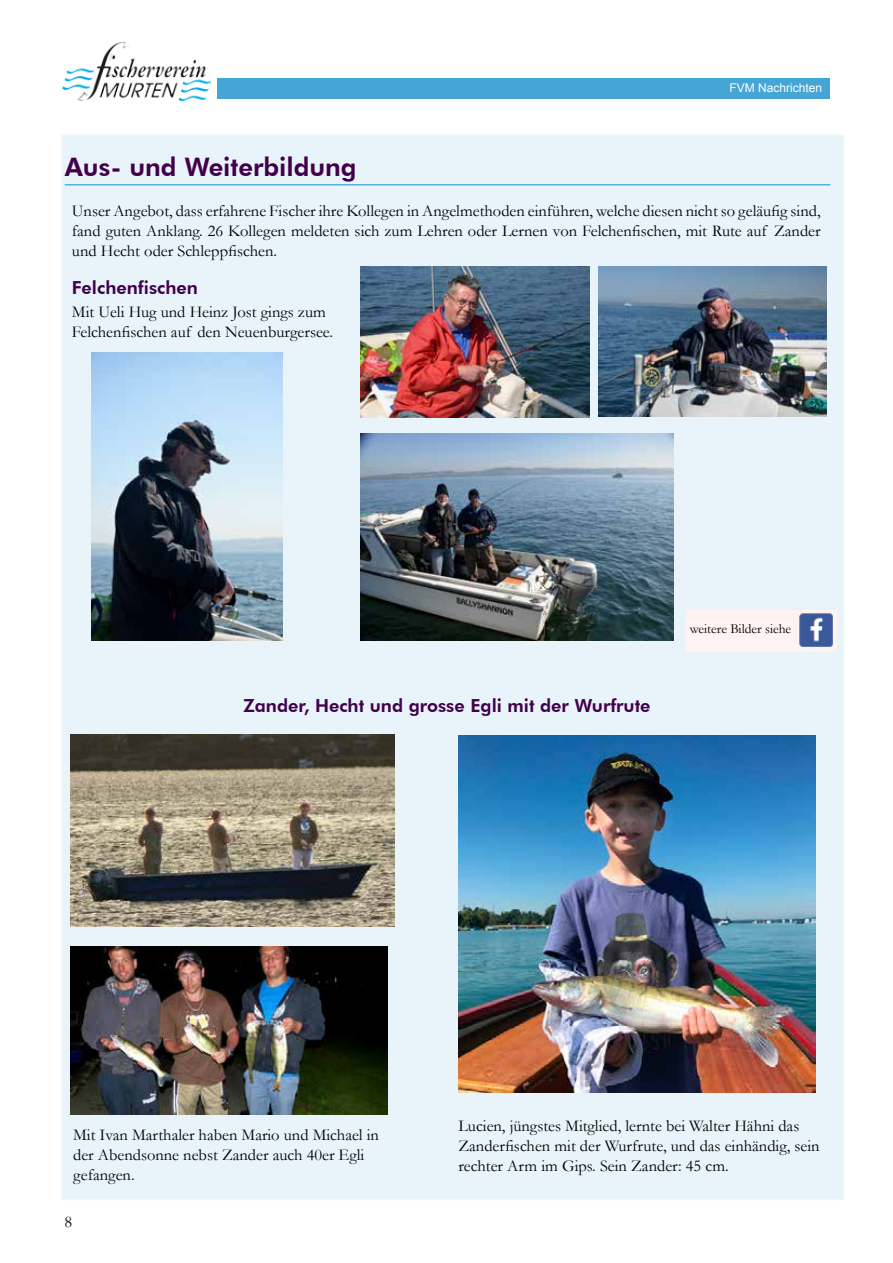
<style>
.page{position:relative;width:893px;height:1263px;background:#fff}
.page>*{position:absolute;margin:0;border:0;box-sizing:border-box;transform-origin:0 0}
.t1{font:800 25.5px "Futura BT";color:#42004b}
.t2{font:800 18px "Futura BT";color:#42004b}
.t3{font:16.5px/19.8px "Garamond";color:#000}
.t4{font:13.5px "Garamond";color:#000}
.t5{font:12px "Arial";color:#fff}
</style>
<div class="page">
<img style="left:62px;top:42px;width:148px;height:60px">
<div style="left:61px;top:135px;width:783px;height:1065px;background:#e8f4fa;border:1px solid #f3f9fc"></div>
<img style="left:70px;top:735px;width:324px;height:191px">
<img style="left:70px;top:947px;width:318px;height:168px">
<img style="left:458px;top:736px;width:357px;height:357px">
<img style="left:598px;top:266px;width:228px;height:151px">
<img style="left:91px;top:352px;width:191px;height:289px">
<img style="left:361px;top:266px;width:228px;height:151px">
<img style="left:361px;top:434px;width:312px;height:207px">
<hr style="left:65px;top:184px;width:765px;height:1px;background:#168fcb">
<div style="left:686px;top:610px;width:150px;height:41px;background:#fff2f2"></div>
<img style="left:800px;top:613px;width:32px;height:33px">
<div style="left:217px;top:79px;width:612px;height:20px;background:#45a5d5"></div>
<h1 class="t1" style="left:65px;top:151px;width:293px">Aus- und Weiterbildung</h1>
<p class="t5" style="left:729px;top:80px;width:94px">FVM Nachrichten</p>
<p class="t3" style="left:72px;top:201px;width:750px;text-align:justify">Unser Angebot, dass erfahrene Fischer ihre Kollegen in Angelmethoden einführen, welche diesen nicht so geläufig sind, fand guten Anklang. 26 Kollegen meldeten sich zum Lehren oder Lernen von Felchenfischen, mit Rute auf Zander und Hecht oder Schleppfischen.</p>
<p class="t2" style="left:72px;top:276px;width:128px">Felchenfischen</p>
<p class="t3" style="left:72px;top:301px;width:263px">Mit Ueli Hug und Heinz Jost gings zum<br>Felchenfischen auf den Neuenburgersee.</p>
<p class="t2" style="left:244px;top:695px;width:409px">Zander, Hecht und grosse Egli mit der Wurfrute</p>
<p class="t4" style="left:690px;top:620px;width:103px">weitere Bilder siehe</p>
<p class="t3" style="left:73px;top:1124px;width:307px">Mit Ivan Marthaler haben Mario und Michael in der Abendsonne nebst Zander auch 40er Egli gefangen.</p>
<p class="t3" style="left:65px;top:1211px;width:9px">8</p>
<p class="t3" style="left:458px;top:1115px;width:363px">Lucien, jüngstes Mitglied, lernte bei Walter Hähni das<br>Zanderfischen mit der Wurfrute, und das einhändig, sein rechter Arm im Gips. Sein Zander: 45 cm.</p>
</div>
